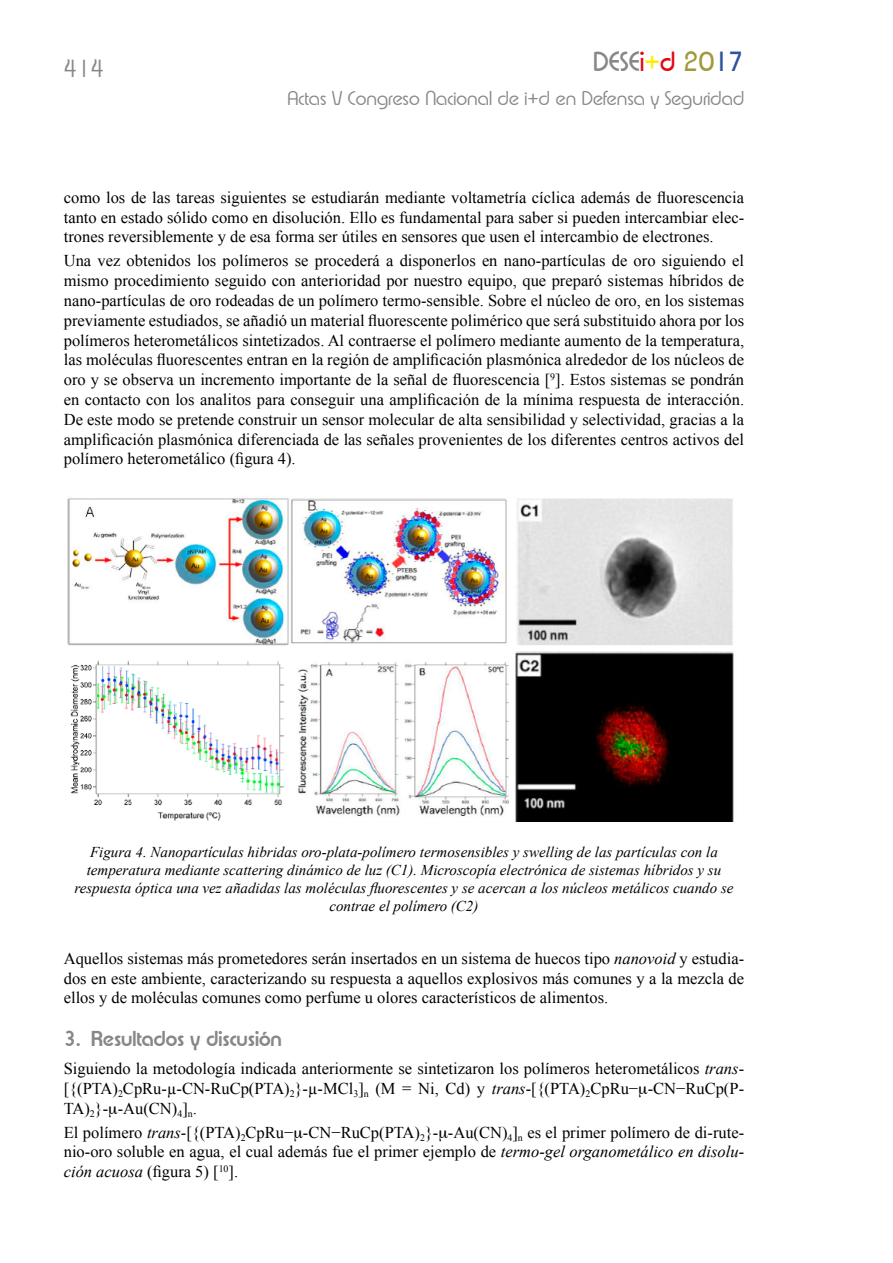
<style>
.page{position:relative;width:893px;height:1263px;background:#fff}
.page>*{position:absolute;margin:0;border:0;box-sizing:border-box;transform-origin:0 0}
.t1{font:27px "Expressa";color:#878787}
.t2{font:300 24px "Expressa";color:#878787}
._06-ladillo_1{font:600 21px "Expressa";color:#878787}
.t3{font:300 19.5px "Expressa";color:#878787}
._05-Texto{font:16.5px/19.8px "Times New Roman";color:#000;text-align:justify}
.t4{font:italic 15px/18px "Times New Roman";color:#000;text-align:center}
.s1{color:#e30613}
.s2{color:#ffed00}
.s3{color:#a1993b}
.s4{color:#2f52a0}
.s5{font-style:italic}
</style>
<div class="page">
<img style="left:67px;top:496px;width:667px;height:326px">
<h2 class="t2" style="left:64px;top:54px;width:42px">414</h2>
<h1 class="t1" style="left:593px;top:46px;width:152px">DESE<span class="s1">i</span><span class="s2">+</span><span class="s1">d</span> <span class="s3">20</span><span class="s4">17</span></h1>
<p class="t3" style="left:287px;top:86px;width:458px">Actas V Congreso Nacional de i+d en Defensa y Seguridad</p>
<p class="_05-Texto" style="left:64px;top:187px;width:682px">como los de las tareas siguientes se estudiarán mediante voltametría cíclica además de fluorescencia tanto en estado sólido como en disolución. Ello es fundamental para saber si pueden intercambiar elec&shy;trones reversiblemente y de esa forma ser útiles en sensores que usen el intercambio de electrones.</p>
<p class="_05-Texto" style="left:64px;top:251px;width:682px">Una vez obtenidos los polímeros se procederá a disponerlos en nano-partículas de oro siguiendo el mismo procedimiento seguido con anterioridad por nuestro equipo, que preparó sistemas híbridos de nano-partículas de oro rodeadas de un polímero termo-sensible. Sobre el núcleo de oro, en los sistemas previamente estudiados, se añadió un material fluorescente polimérico que será substituido ahora por los polímeros heterometálicos sintetizados. Al contraerse el polímero mediante aumento de la temperatura, las moléculas fluorescentes entran en la región de amplificación plasmónica alrededor de los núcleos de oro y se observa un incremento importante de la señal de fluorescencia [<sup>9</sup>]. Estos sistemas se pondrán en contacto con los analitos para conseguir una amplificación de la mínima respuesta de interacción.<br>De este modo se pretende construir un sensor molecular de alta sensibilidad y selectividad, gracias a la amplificación plasmónica diferenciada de las señales provenientes de los diferentes centros activos del polímero heterometálico (figura 4).</p>
<p class="t4" style="left:74px;top:842px;width:661px">Figura 4. Nanopartículas hibridas oro-plata-polímero termosensibles y swelling de las partículas con la temperatura mediante scattering dinámico de luz (C1). Microscopía electrónica de sistemas híbridos y su respuesta óptica una vez añadidas las moléculas fluorescentes y se acercan a los núcleos metálicos cuando se contrae el polímero (C2)</p>
<p class="_05-Texto" style="left:64px;top:948px;width:682px">Aquellos sistemas más prometedores serán insertados en un sistema de huecos tipo <span class="s5">nanovoid</span> y estudia&shy;dos en este ambiente, caracterizando su respuesta a aquellos explosivos más comunes y a la mezcla de ellos y de moléculas comunes como perfume u olores característicos de alimentos.</p>
<p class="_06-ladillo_1" style="left:64px;top:1026px;width:220px">3. Resultados y discusión</p>
<p class="_05-Texto" style="left:64px;top:1058px;width:682px">Siguiendo la metodología indicada anteriormente se sintetizaron los polímeros heterometálicos <span class="s5">trans</span>-[{(PTA)<sub>2</sub>CpRu-µ-CN-RuCp(PTA)<sub>2</sub>}-µ-MCl<sub>3</sub>]<sub>n</sub> (M = Ni, Cd) y <span class="s5">trans</span>-[{(PTA)<sub>2</sub>CpRu− -CN−RuCp(P-TA)<sub>2</sub>}- -Au(CN)<sub>4</sub>]<sub>n</sub>.</p>
<p class="_05-Texto" style="left:64px;top:1122px;width:682px">El polímero <span class="s5">trans</span>-[{(PTA)<sub>2</sub>CpRu− -CN−RuCp(PTA)<sub>2</sub>}- -Au(CN)<sub>4</sub>]<sub>n</sub> es el primer polímero de di-rute&shy;nio-oro soluble en agua, el cual además fue el primer ejemplo de <span class="s5">termo-gel organometálico en disolu&shy;ción acuosa</span> (figura 5) [<sup>10</sup>].</p>
</div>
